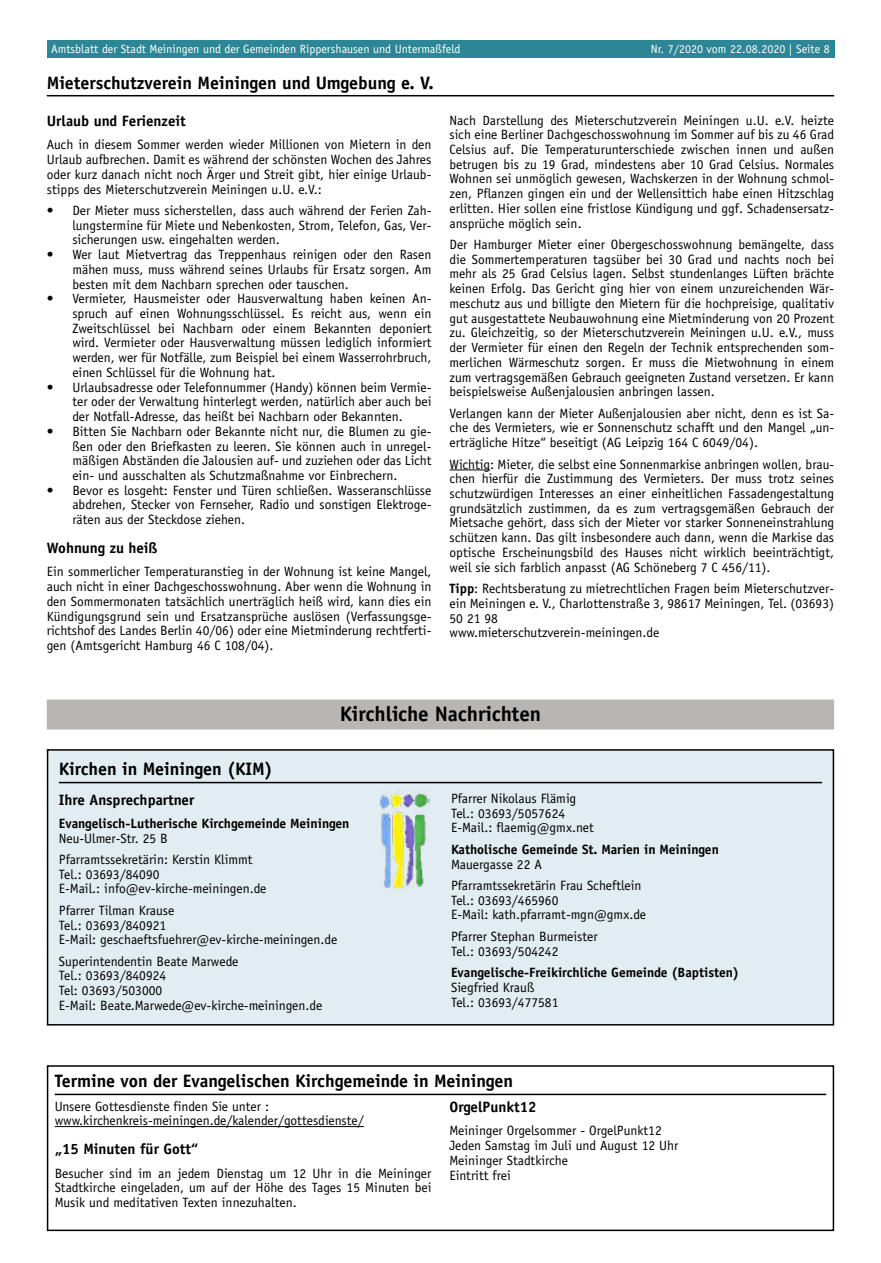
<style>
.page{position:relative;width:881px;height:1263px;background:#fff}
.page>*{position:absolute;margin:0;border:0;box-sizing:border-box;transform-origin:0 0}
.t1{font:700 21px "Officina Sans LT";color:#000}
.t2{font:700 18px "Officina Sans LT";color:#000}
.t3{font:700 15px "Officina Sans LT";color:#000}
.t4{font:13.5px/14.7px "Officina Sans LT";color:#000;text-align:justify}
.t5{font:700 13.5px "Officina Sans LT";color:#000}
.t6{font:12px "Officina Sans LT";color:#fff}
.s1{font-weight:700}
</style>
<div class="page">
<div style="left:47px;top:40px;width:786px;height:17px;background:#2c8695"></div>
<hr style="left:47px;top:95px;width:786px;height:1px;background:#000">
<hr style="left:449px;top:470px;width:41px;height:1px;background:#000">
<div style="left:48px;top:750px;width:785px;height:275px;background:#e1edf1"></div>
<hr style="left:59px;top:782px;width:762px;height:1px;background:#000">
<div style="left:47px;top:749px;width:786px;height:276px;border:2px solid #000"></div>
<img style="left:380px;top:789px;width:49px;height:102px">
<div style="left:47px;top:699px;width:786px;height:30px;background:#b8b6b4"></div>
<hr style="left:55px;top:1094px;width:771px;height:1px;background:#000">
<hr style="left:55px;top:1126px;width:309px;height:1px;background:#000">
<div style="left:47px;top:1065px;width:786px;height:166px;border:2px solid #000"></div>
<p class="t6" style="left:51px;top:43px;width:411px">Amtsblatt der Stadt Meiningen und der Gemeinden Rippershausen und Untermaßfeld</p>
<p class="t6" style="left:650px;top:43px;width:180px">Nr. 7/2020 vom 22.08.2020 | Seite 8</p>
<h2 class="t2" style="left:47px;top:72px;width:388px">Mieterschutzverein Meiningen und Umgebung e. V.</h2>
<p class="t3" style="left:47px;top:113px;width:140px">Urlaub und Ferienzeit</p>
<p class="t4" style="left:47px;top:138px;width:386px">Auch in diesem Sommer werden wieder Millionen von Mietern in den Urlaub aufbrechen. Damit es während der schönsten Wochen des Jahres oder kurz danach nicht noch Ärger und Streit gibt, hier einige Urlaub&shy;stipps des Mieterschutzverein Meiningen u.U. e.V.:</p>
<p class="t4" style="left:72px;top:203px;width:360px;text-indent:-26px">• Der Mieter muss sicherstellen, dass auch während der Ferien Zah&shy;lungstermine für Miete und Nebenkosten, Strom, Telefon, Gas, Ver&shy;sicherungen usw. eingehalten werden.</p>
<p class="t4" style="left:72px;top:248px;width:360px;text-indent:-26px">• Wer laut Mietvertrag das Treppenhaus reinigen oder den Rasen mähen muss, muss während seines Urlaubs für Ersatz sorgen. Am besten mit dem Nachbarn sprechen oder tauschen.</p>
<p class="t4" style="left:72px;top:292px;width:360px;text-indent:-26px">• Vermieter, Hausmeister oder Hausverwaltung haben keinen An&shy;spruch auf einen Wohnungsschlüssel. Es reicht aus, wenn ein Zweitschlüssel bei Nachbarn oder einem Bekannten deponiert wird. Vermieter oder Hausverwaltung müssen lediglich informiert werden, wer für Notfälle, zum Beispiel bei einem Wasserrohrbruch, einen Schlüssel für die Wohnung hat.</p>
<p class="t4" style="left:72px;top:380px;width:360px;text-indent:-26px">• Urlaubsadresse oder Telefonnummer (Handy) können beim Vermie&shy;ter oder der Verwaltung hinterlegt werden, natürlich aber auch bei der Notfall-Adresse, das heißt bei Nachbarn oder Bekannten.</p>
<p class="t4" style="left:72px;top:424px;width:360px;text-indent:-26px">• Bitten Sie Nachbarn oder Bekannte nicht nur, die Blumen zu gie&shy;ßen oder den Briefkasten zu leeren. Sie können auch in unregel&shy;mäßigen Abständen die Jalousien auf- und zuziehen oder das Licht ein- und ausschalten als Schutzmaßnahme vor Einbrechern.</p>
<p class="t4" style="left:72px;top:483px;width:360px;text-indent:-26px">• Bevor es losgeht: Fenster und Türen schließen. Wasseranschlüsse abdrehen, Stecker von Fernseher, Radio und sonstigen Elektroge&shy;räten aus der Steckdose ziehen.</p>
<p class="t3" style="left:47px;top:539px;width:112px">Wohnung zu heiß</p>
<p class="t4" style="left:47px;top:565px;width:386px">Ein sommerlicher Temperaturanstieg in der Wohnung ist keine Mangel, auch nicht in einer Dachgeschosswohnung. Aber wenn die Wohnung in den Sommermonaten tatsächlich unerträglich heiß wird, kann dies ein Kündigungsgrund sein und Ersatzansprüche auslösen (Verfassungsge&shy;richtshof des Landes Berlin 40/06) oder eine Mietminderung rechtferti&shy;gen (Amtsgericht Hamburg 46 C 108/04).</p>
<p class="t4" style="left:449px;top:113px;width:386px">Nach Darstellung des Mieterschutzverein Meiningen u.U. e.V. heizte sich eine Berliner Dachgeschosswohnung im Sommer auf bis zu 46 Grad Celsius auf. Die Temperaturunterschiede zwischen innen und außen betrugen bis zu 19 Grad, mindestens aber 10 Grad Celsius. Normales Wohnen sei unmöglich gewesen, Wachskerzen in der Wohnung schmol&shy;zen, Pflanzen gingen ein und der Wellensittich habe einen Hitzschlag erlitten. Hier sollen eine fristlose Kündigung und ggf. Schadensersatz&shy;ansprüche möglich sein.</p>
<p class="t4" style="left:449px;top:237px;width:386px">Der Hamburger Mieter einer Obergeschosswohnung bemängelte, dass die Sommertemperaturen tagsüber bei 30 Grad und nachts noch bei mehr als 25 Grad Celsius lagen. Selbst stundenlanges Lüften brächte keinen Erfolg. Das Gericht ging hier von einem unzureichenden Wär&shy;meschutz aus und billigte den Mietern für die hochpreisige, qualitativ gut ausgestattete Neubauwohnung eine Mietminderung von 20 Prozent zu. Gleichzeitig, so der Mieterschutzverein Meiningen u.U. e.V., muss der Vermieter für einen den Regeln der Technik entsprechenden som&shy;merlichen Wärmeschutz sorgen. Er muss die Mietwohnung in einem zum vertragsgemäßen Gebrauch geeigneten Zustand versetzen. Er kann beispielsweise Außenjalousien anbringen lassen.</p>
<p class="t4" style="left:449px;top:406px;width:386px">Verlangen kann der Mieter Außenjalousien aber nicht, denn es ist Sa&shy;che des Vermieters, wie er Sonnenschutz schafft und den Mangel „un&shy;erträgliche Hitze“ beseitigt (AG Leipzig 164 C 6049/04).</p>
<p class="t4" style="left:449px;top:457px;width:386px">Wichtig: Mieter, die selbst eine Sonnenmarkise anbringen wollen, brau&shy;chen hierfür die Zustimmung des Vermieters. Der muss trotz seines schutzwürdigen Interesses an einer einheitlichen Fassadengestaltung grundsätzlich zustimmen, da es zum vertragsgemäßen Gebrauch der Mietsache gehört, dass sich der Mieter vor starker Sonneneinstrahlung schützen kann. Das gilt insbesondere auch dann, wenn die Markise das optische Erscheinungsbild des Hauses nicht wirklich beeinträchtigt, weil sie sich farblich anpasst (AG Schöneberg 7 C 456/11).</p>
<p class="t4" style="left:449px;top:581px;width:386px;text-align:left"><span class="s1">Tipp</span>: Rechtsberatung zu mietrechtlichen Fragen beim Mieterschutzver&shy;ein Meiningen e. V., Charlottenstraße 3, 98617 Meiningen, Tel. (03693)<br>50 21 98<br>www.mieterschutzverein-meiningen.de</p>
<h1 class="t1" style="left:340px;top:702px;width:203px">Kirchliche Nachrichten</h1>
<h2 class="t2" style="left:59px;top:759px;width:215px">Kirchen in Meiningen (KIM)</h2>
<p class="t3" style="left:59px;top:791px;width:137px">Ihre Ansprechpartner</p>
<p class="t5" style="left:59px;top:815px;width:292px">Evangelisch-Lutherische Kirchgemeinde Meiningen</p>
<p class="t4" style="left:59px;top:827px;width:195px;line-height:21.5px">Neu-Ulmer-Str. 25 B<br>Pfarramtssekretärin: Kerstin Klimmt</p>
<p class="t4" style="left:59px;top:867px;width:209px">Tel.: 03693/84090<br>E-Mail.: info@ev-kirche-meiningen.de</p>
<p class="t4" style="left:59px;top:903px;width:280px;text-align:left">Pfarrer Tilman Krause<br>Tel.: 03693/840921<br>E-Mail: geschaeftsfuehrer@ev-kirche-meiningen.de</p>
<p class="t4" style="left:59px;top:954px;width:265px;text-align:left">Superintendentin Beate Marwede<br>Tel.: 03693/840924<br>Tel: 03693/503000<br>E-Mail: Beate.Marwede@ev-kirche-meiningen.de</p>
<p class="t4" style="left:451px;top:791px;width:144px;text-align:left">Pfarrer Nikolaus Flämig<br>Tel.: 03693/5057624<br>E-Mail.: flaemig@gmx.net</p>
<p class="t5" style="left:451px;top:841px;width:269px">Katholische Gemeinde St. Marien in Meiningen</p>
<p class="t4" style="left:451px;top:853px;width:192px;line-height:21.5px">Mauergasse 22 A<br>Pfarramtssekretärin Frau Scheftlein</p>
<p class="t4" style="left:451px;top:893px;width:196px">Tel.: 03693/465960<br>E-Mail: kath.pfarramt-mgn@gmx.de</p>
<p class="t4" style="left:451px;top:929px;width:148px">Pfarrer Stephan Burmeister<br>Tel.: 03693/504242</p>
<p class="t5" style="left:451px;top:965px;width:289px">Evangelische-Freikirchliche Gemeinde (Baptisten)</p>
<p class="t4" style="left:451px;top:980px;width:109px">Siegfried Krauß<br>Tel.: 03693/477581</p>
<h2 class="t2" style="left:55px;top:1071px;width:460px">Termine von der Evangelischen Kirchgemeinde in Meiningen</h2>
<p class="t4" style="left:55px;top:1099px;width:310px">Unsere Gottesdienste finden Sie unter : www.kirchenkreis-meiningen.de/kalender/gottesdienste/</p>
<p class="t3" style="left:55px;top:1141px;width:145px">„15 Minuten für Gott“</p>
<p class="t4" style="left:55px;top:1166px;width:378px">Besucher sind im an jedem Dienstag um 12 Uhr in die Meininger Stadtkirche eingeladen, um auf der Höhe des Tages 15 Minuten bei Musik und meditativen Texten innezuhalten.</p>
<p class="t3" style="left:449px;top:1098px;width:88px">OrgelPunkt12</p>
<p class="t4" style="left:449px;top:1124px;width:230px;text-align:left">Meininger Orgelsommer - OrgelPunkt12<br>Jeden Samstag im Juli und August 12 Uhr<br>Meininger Stadtkirche<br>Eintritt frei</p>
</div>
